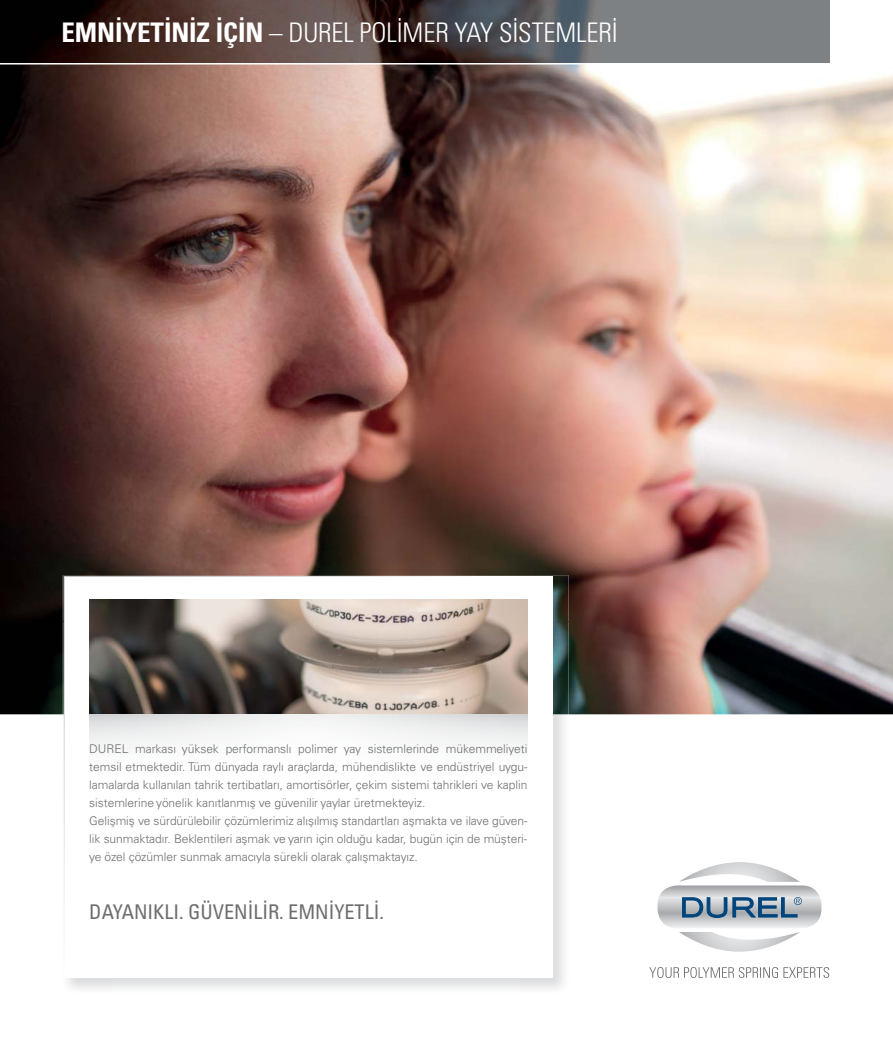
<style>
.page{position:relative;width:893px;height:1063px;background:#fff}
.page>*{position:absolute;margin:0;border:0;box-sizing:border-box;transform-origin:0 0}
.t1{font:27px "Univers LTCYR 47 Light Cond";letter-spacing:-.005em;color:#fff}
.t2{font:condensed 20.25px "Univers LTCYR 57";color:#6d6e70}
.t3{font:300 12px/18px "Univers LTCYR 45";letter-spacing:-.005em;color:#6d6e70}
.s1{font-family:"Univers LTCYR 67 Bold Cond"}
</style>
<div class="page">
<img style="left:0;top:0;width:893px;height:714px">
<img style="left:0;top:0;width:829px;height:63px">
<img style="left:63px;top:575px;width:506px;height:46px">
<img style="left:63px;top:621px;width:1px;height:93px">
<img style="left:553px;top:621px;width:16px;height:93px">
<svg style="left:64px;top:576px;width:489px;height:385px"></svg>
<img style="left:89px;top:600px;width:438px;height:214px">
<svg style="left:657px;top:885px;width:164px;height:43px;background:#c9cbcd"></svg>
<svg style="left:682px;top:897px;width:120px;height:21px;background:#7390a8"></svg>
<svg style="left:649px;top:967px;width:180px;height:11px"></svg>
<svg style="left:679px;top:862px;width:121px;height:20px"></svg>
<svg style="left:679px;top:932px;width:121px;height:20px"></svg>
<hr style="left:0;top:63px;width:893px;height:2px;background:#fff">
<h1 class="t1" style="left:61px;top:19px;width:558px"><span class="s1">EMNİYETİNİZ İÇİN</span> – DUREL POLİMER YAY SİSTEMLERİ</h1>
<p class="t3" style="left:89px;top:741px;width:440px">DUREL markası yüksek performanslı polimer yay sistemlerinde mükemmeliyeti temsil etmektedir. Tüm dünyada raylı araçlarda, mühendislikte ve endüstriyel uygu&shy;lamalarda kullanılan tahrik tertibatları, amortisörler, çekim sistemi tahrikleri ve kaplin sistemlerine yönelik kanıtlanmış ve güvenilir yaylar üretmekteyiz.<br>Gelişmiş ve sürdürülebilir çözümlerimiz alışılmış standartları aşmakta ve ilave güven&shy;lik sunmaktadır. Beklentileri aşmak ve yarın için olduğu kadar, bugün için de müşteri&shy;ye özel çözümler sunmak amacıyla sürekli olarak çalışmaktayız.</p>
<h2 class="t2" style="left:89px;top:902px;width:296px">DAYANIKLI. GÜVENİLİR. EMNİYETLİ.</h2>
</div>
